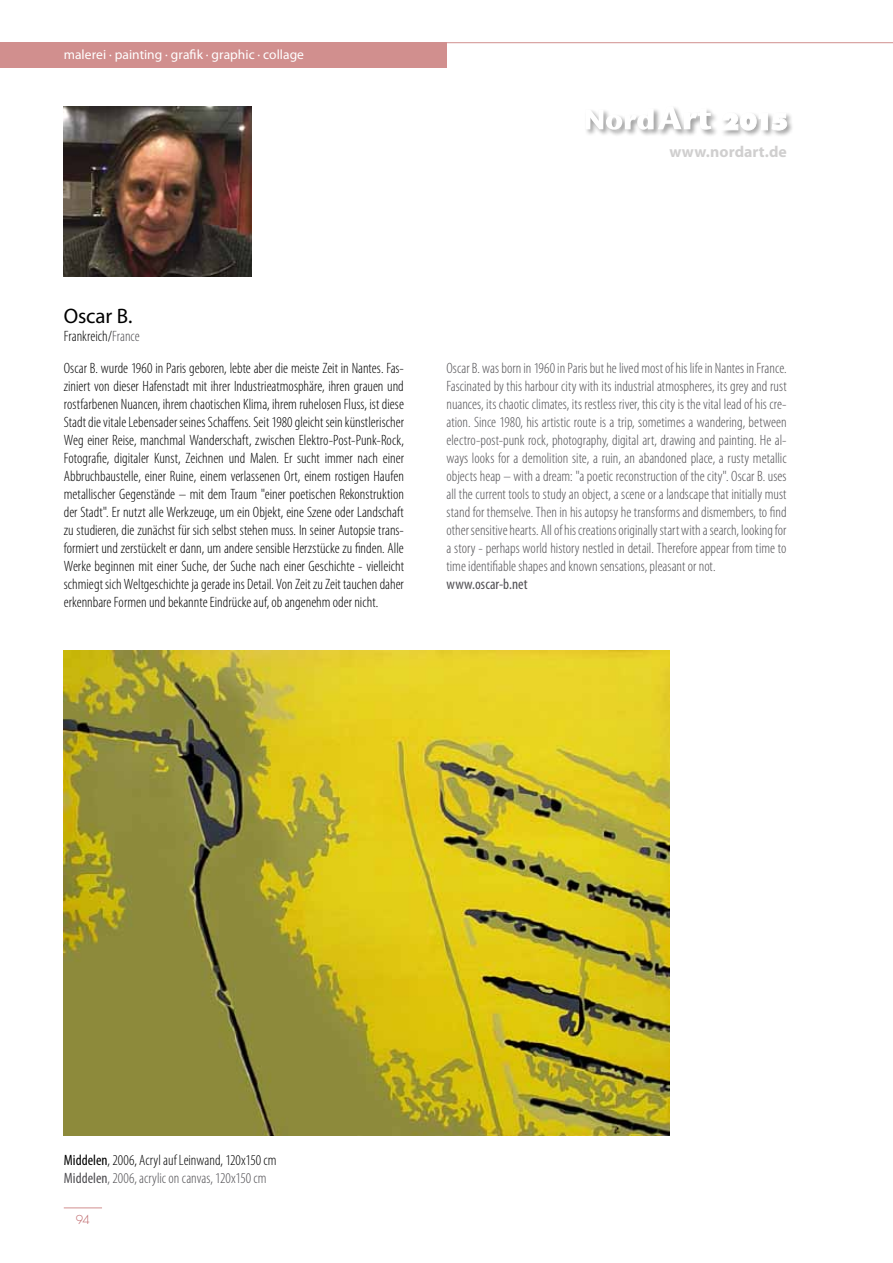
<style>
.page{position:relative;width:893px;height:1263px;background:#fff}
.page>*{position:absolute;margin:0;border:0;box-sizing:border-box;transform-origin:0 0}
.t1{font:21px "Myriad Pro";letter-spacing:-.005em;color:#000}
.t2{font:700 15.9px "Myriad Pro";letter-spacing:.005em;color:#d0cfcf}
.t3{font:300 condensed 15px/18px "Myriad Pro";color:#000}
.t4{font:300 condensed 15px/18px "Myriad Pro";color:#504f53;text-align:justify}
.t5{font:condensed 15px "Myriad Pro";letter-spacing:.01em;color:#504f53}
.t6{font:13.5px "Myriad Pro";letter-spacing:.005em;color:#fff}
.t7{font:300 12px "Futura Std";color:#bc6367}
.s1{color:#504f53}
.s2{font-weight:400}
.s3{font-weight:400;color:#504f53}
</style>
<div class="page">
<div style="left:0;top:43px;width:446px;height:25px;background:#d18f8e"></div>
<hr style="left:446px;top:42px;width:447px;height:1px;background:#d18f8e">
<hr style="left:64px;top:1207px;width:38px;height:1px;background:#d18f8e">
<div style="left:720px;top:111px;width:74px;height:27px;background:#000;opacity:.75"></div>
<svg style="left:721px;top:113px;width:66px;height:17px"></svg>
<div style="left:584px;top:107px;width:77px;height:30px;background:#000;opacity:.75"></div>
<div style="left:656px;top:105px;width:62px;height:32px;background:#000;opacity:.75"></div>
<svg style="left:586px;top:106px;width:125px;height:24px"></svg>
<img style="left:64px;top:651px;width:606px;height:485px">
<img style="left:64px;top:106px;width:188px;height:170px">
<p class="t6" style="left:64px;top:46px;width:242px">malerei · painting · grafik · graphic · collage</p>
<h1 class="t1" style="left:64px;top:303px;width:70px">Oscar B.</h1>
<p class="t3" style="left:64px;top:327px;width:77px">Frankreich/<span class="s1">France</span></p>
<p class="t2" style="left:669px;top:142px;width:119px">www.nordart.de</p>
<p class="t3" style="left:64px;top:359px;width:342px;text-align:justify">Oscar B. wurde 1960 in Paris geboren, lebte aber die meiste Zeit in Nantes. Fas&shy;ziniert von dieser Hafenstadt mit ihrer Industrieatmosphäre, ihren grauen und rostfarbenen Nuancen, ihrem chaotischen Klima, ihrem ruhelosen Fluss, ist diese Stadt die vitale Lebensader seines Schaffens. Seit 1980 gleicht sein künstlerischer Weg einer Reise, manchmal Wanderschaft, zwischen Elektro-Post-Punk-Rock, Fotografie, digitaler Kunst, Zeichnen und Malen. Er sucht immer nach einer Abbruchbaustelle, einer Ruine, einem verlassenen Ort, einem rostigen Haufen metallischer Gegenstände – mit dem Traum "einer poetischen Rekonstruktion der Stadt". Er nutzt alle Werkzeuge, um ein Objekt, eine Szene oder Landschaft zu studieren, die zunächst für sich selbst stehen muss. In seiner Autopsie trans&shy;formiert und zerstückelt er dann, um andere sensible Herzstücke zu finden. Alle Werke beginnen mit einer Suche, der Suche nach einer Geschichte - vielleicht schmiegt sich Weltgeschichte ja gerade ins Detail. Von Zeit zu Zeit tauchen daher erkennbare Formen und bekannte Eindrücke auf, ob angenehm oder nicht.</p>
<p class="t4" style="left:446px;top:359px;width:342px">Oscar B. was born in 1960 in Paris but he lived most of his life in Nantes in France.<br>Fascinated by this harbour city with its industrial atmospheres, its grey and rust nuances, its chaotic climates, its restless river, this city is the vital lead of his cre&shy;ation. Since 1980, his artistic route is a trip, sometimes a wandering, between electro-post-punk rock, photography, digital art, drawing and painting. He al&shy;ways looks for a demolition site, a ruin, an abandoned place, a rusty metallic objects heap – with a dream: "a poetic reconstruction of the city". Oscar B. uses all the current tools to study an object, a scene or a landscape that initially must stand for themselve. Then in his autopsy he transforms and dismembers, to find other sensitive hearts. All of his creations originally start with a search, looking for a story - perhaps world history nestled in detail. Therefore appear from time to time identifiable shapes and known sensations, pleasant or not.</p>
<p class="t5" style="left:446px;top:575px;width:83px">www.oscar-b.net</p>
<p class="t3" style="left:64px;top:1151px;width:214px"><span class="s2">Middelen</span>, 2006, Acryl auf Leinwand, 120x150 cm<br><span class="s3">Middelen</span><span class="s1">, 2006, acrylic on canvas, 120x150 cm</span></p>
<p class="t7" style="left:76px;top:1212px;width:16px">94</p>
</div>
